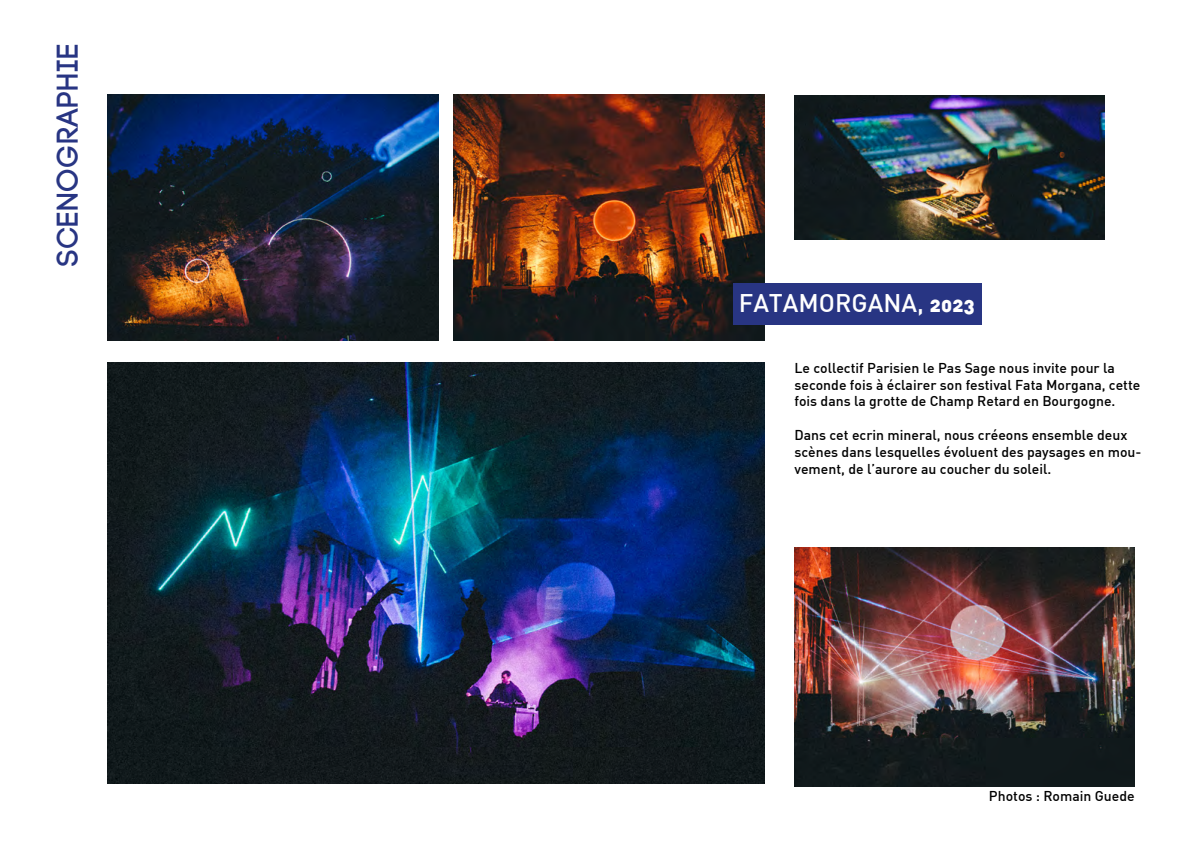
<style>
.page{position:relative;width:1191px;height:842px;background:#fff}
.page>*{position:absolute;margin:0;border:0;box-sizing:border-box;transform-origin:0 0}
.t1{font:700 30px "Code";letter-spacing:.05em;color:#283583}
.t2{font:500 25px "DIN";color:#fff}
.t3{font:500 14px/16.8px "DIN";color:#000}
.s1{font-family:"DIN Black Alternate";font-weight:400;font-size:20px}
</style>
<div class="page">
<img style="left:108px;top:95px;width:330px;height:245px">
<img style="left:454px;top:95px;width:311px;height:245px">
<img style="left:107px;top:363px;width:658px;height:420px">
<div style="left:733px;top:283px;width:248px;height:42px;background:#283583"></div>
<img style="left:794px;top:547px;width:340px;height:240px">
<img style="left:794px;top:96px;width:311px;height:143px">
<h1 class="t1" style="left:52px;top:266px;width:224px;rotate:-90deg">SCENOGRAPHIE</h1>
<h2 class="t2" style="left:738px;top:287px;width:238px">FATAMORGANA, <span class="s1">2023</span></h2>
<p class="t3" style="left:794px;top:359px;width:347px">Le collectif Parisien le Pas Sage nous invite pour la seconde fois à éclairer son festival Fata Morgana, cette fois dans la grotte de Champ Retard en Bourgogne.</p>
<p class="t3" style="left:794px;top:426px;width:348px">Dans cet ecrin mineral, nous créeons ensemble deux scènes dans lesquelles évoluent des paysages en mou&shy;vement, de l’aurore au coucher du soleil.</p>
<p class="t3" style="left:989px;top:787px;width:147px">Photos : Romain Guede</p>
</div>
